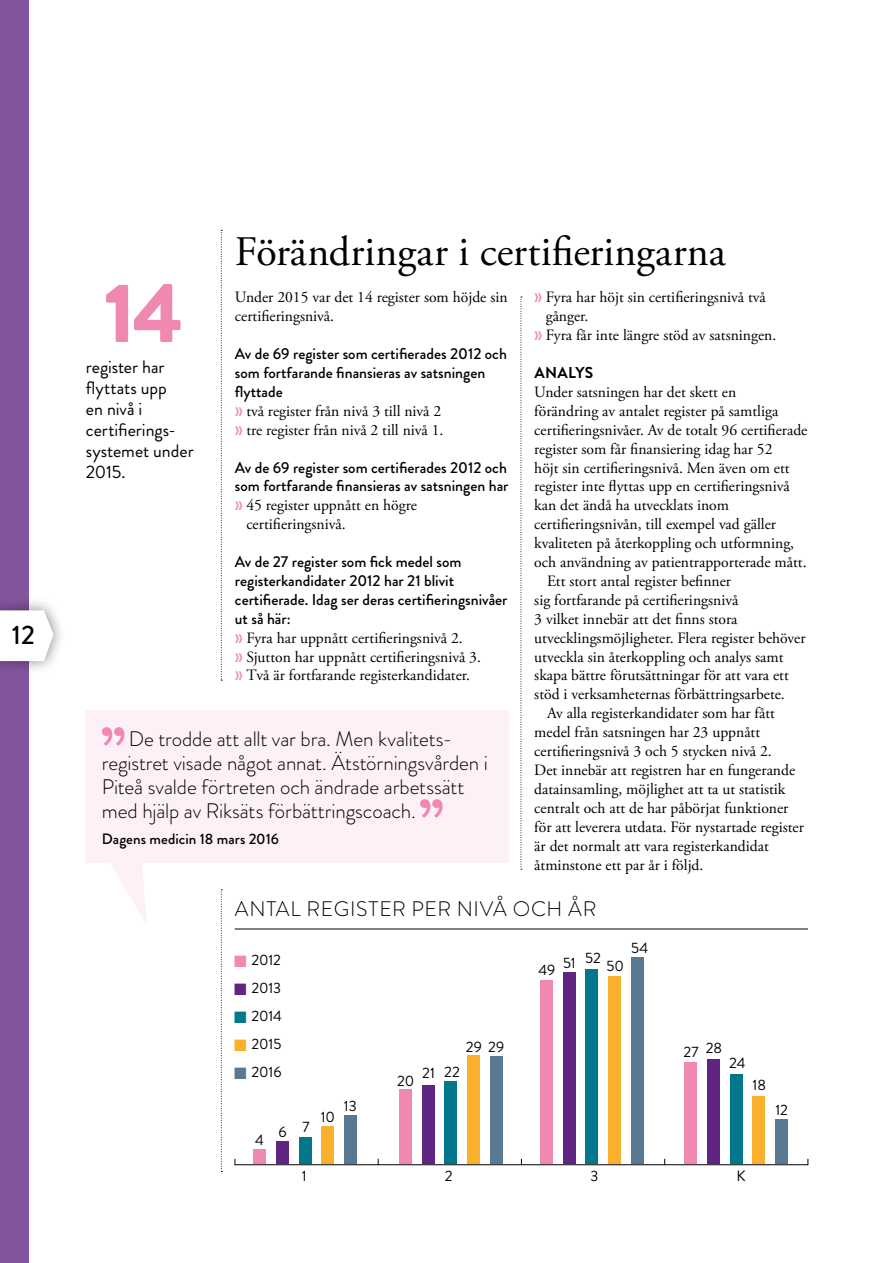
<style>
.page{position:relative;width:893px;height:1263px;background:#fff}
.page>*{position:absolute;margin:0;border:0;box-sizing:border-box;transform-origin:0 0}
.t1{font:900 84px "Brandon Grotesque";color:#f089b1}
.t2{font:42px "Adobe Garamond Pro";color:#000}
.t3{font:500 26.7px "Brandon Grotesque";color:#000}
.t4{font:300 21px/24px "Brandon Grotesque";letter-spacing:-.005em;color:#000}
.t5{font:300 21px "Brandon Grotesque";letter-spacing:.035em;color:#000}
.t6{font:18px/21px "Brandon Grotesque";color:#000}
.t7{font:15.75px/18.9px "Adobe Garamond Pro";color:#000}
.t8{font:500 15.75px/18.9px "Brandon Grotesque";color:#000}
.t9{font:700 15.75px "Brandon Grotesque";letter-spacing:.02em;color:#000}
.t10{font:15px "Brandon Grotesque";letter-spacing:-.005em;color:#000}
.t11{font:500 15px "Brandon Grotesque";letter-spacing:.005em;color:#000}
.s1{color:#f089b1}
.s2{color:#602481}
.s3{color:#00778a}
.s4{color:#f9b02c}
.s5{color:#587991}
</style>
<div class="page">
<div style="left:0;top:0;width:29px;height:1263px;background:#83539b"></div>
<div style="left:0;top:597px;width:67px;height:78px;background:#000;opacity:.5"></div>
<svg style="left:0;top:610px;width:53px;height:51px"></svg>
<svg style="left:221px;top:230px;width:1px;height:451px"></svg>
<svg style="left:521px;top:297px;width:1px;height:573px"></svg>
<div style="left:85px;top:710px;width:423px;height:152px;background:#fdf0f6"></div>
<svg style="left:102px;top:727px;width:22px;height:19px"></svg>
<svg style="left:420px;top:799px;width:23px;height:19px"></svg>
<svg style="left:104px;top:862px;width:43px;height:62px"></svg>
<hr style="left:235px;top:929px;width:573px;height:1px;background:#000">
<svg style="left:221px;top:889px;width:1px;height:283px"></svg>
<hr style="left:235px;top:1164px;width:573px;height:1px;background:#000">
<div style="left:254px;top:1149px;width:12px;height:15px;background:#f089b1"></div>
<div style="left:276px;top:1141px;width:13px;height:23px;background:#602481"></div>
<div style="left:299px;top:1138px;width:13px;height:26px;background:#00778a"></div>
<div style="left:322px;top:1126px;width:12px;height:38px;background:#f9b02c"></div>
<div style="left:344px;top:1115px;width:13px;height:49px;background:#587991"></div>
<div style="left:399px;top:1089px;width:13px;height:75px;background:#f089b1"></div>
<div style="left:422px;top:1085px;width:13px;height:79px;background:#602481"></div>
<div style="left:444px;top:1081px;width:13px;height:83px;background:#00778a"></div>
<div style="left:467px;top:1055px;width:13px;height:109px;background:#f9b02c"></div>
<div style="left:490px;top:1057px;width:13px;height:107px;background:#587991"></div>
<div style="left:540px;top:980px;width:13px;height:184px;background:#f089b1"></div>
<div style="left:563px;top:973px;width:13px;height:191px;background:#602481"></div>
<div style="left:586px;top:969px;width:12px;height:195px;background:#00778a"></div>
<div style="left:608px;top:976px;width:13px;height:188px;background:#f9b02c"></div>
<div style="left:631px;top:958px;width:13px;height:206px;background:#587991"></div>
<div style="left:685px;top:1063px;width:12px;height:101px;background:#f089b1"></div>
<div style="left:707px;top:1059px;width:13px;height:105px;background:#602481"></div>
<div style="left:730px;top:1074px;width:13px;height:90px;background:#00778a"></div>
<div style="left:753px;top:1096px;width:12px;height:68px;background:#f9b02c"></div>
<div style="left:775px;top:1119px;width:13px;height:45px;background:#587991"></div>
<h3 class="t3" style="left:12px;top:617px;width:24px">12</h3>
<h2 class="t2" style="left:235px;top:226px;width:492px">Förändringar i certifieringarna</h2>
<h1 class="t1" style="left:104px;top:254px;width:81px">14</h1>
<p class="t7" style="left:235px;top:289px;width:274px">Under 2015 var det 14 register som höjde sin certifieringsnivå.</p>
<p class="t8" style="left:235px;top:344px;width:274px">Av de 69 register som certifierades 2012 och som fortfarande finansieras av satsningen flyttade</p>
<p class="t7" style="left:246px;top:402px;width:199px">två register från nivå 3 till nivå 2 tre register från nivå 2 till nivå 1.</p>
<p class="t8" style="left:235px;top:458px;width:275px">Av de 69 register som certifierades 2012 och som fortfarande finansieras av satsningen har</p>
<p class="t7" style="left:246px;top:496px;width:172px">45 register uppnått en högre certifieringsnivå.</p>
<p class="t8" style="left:235px;top:552px;width:274px">Av de 27 register som fick medel som registerkandidater 2012 har 21 blivit certifierade. Idag ser deras certifieringsnivåer ut så här:</p>
<p class="t7" style="left:246px;top:629px;width:236px">Fyra har uppnått certifieringsnivå 2.<br>Sjutton har uppnått certifieringsnivå 3.<br>Två är fortfarande registerkandidater.</p>
<p class="t6" style="left:86px;top:356px;width:109px">register har flyttats upp<br>en nivå i certifierings&shy;systemet under<br>2015.</p>
<h3 class="t4" style="left:102px;top:726px;width:388px;text-indent:27px">De trodde att allt var bra. Men kvalitets&shy;registret visade något annat. Ätstörningsvården i Piteå svalde förtreten och ändrade arbetssätt med hjälp av Riksäts förbättringscoach.</h3>
<p class="t11" style="left:102px;top:828px;width:179px">Dagens medicin 18 mars 2016</p>
<p class="t7" style="left:546px;top:289px;width:232px">Fyra har höjt sin certifieringsnivå två gånger.<br>Fyra får inte längre stöd av satsningen.</p>
<p class="t9" style="left:534px;top:362px;width:60px">ANALYS</p>
<p class="t7" style="left:534px;top:383px;width:203px">Under satsningen har det skett en</p>
<p class="t7" style="left:534px;top:402px;width:245px">förändring av antalet register på samtliga</p>
<p class="t7" style="left:534px;top:421px;width:275px">certifieringsnivåer. Av de totalt 96 certifierade</p>
<p class="t7" style="left:534px;top:440px;width:240px">register som får finansiering idag har 52</p>
<p class="t7" style="left:534px;top:459px;width:257px">höjt sin certifieringsnivå. Men även om ett</p>
<p class="t7" style="left:534px;top:478px;width:257px">register inte flyttas upp en certifieringsnivå</p>
<p class="t7" style="left:534px;top:496px;width:196px">kan det ändå ha utvecklats inom</p>
<p class="t7" style="left:534px;top:515px;width:243px">certifieringsnivån, till exempel vad gäller</p>
<p class="t7" style="left:534px;top:534px;width:261px">kvaliteten på återkoppling och utformning,</p>
<p class="t7" style="left:534px;top:553px;width:274px">och användning av patientrapporterade mått.</p>
<p class="t7" style="left:547px;top:572px;width:186px">Ett stort antal register befinner</p>
<p class="t7" style="left:534px;top:591px;width:205px">sig fortfarande på certifieringsnivå</p>
<p class="t7" style="left:534px;top:610px;width:205px">3 vilket innebär att det finns stora</p>
<p class="t7" style="left:534px;top:629px;width:273px">utvecklingsmöjligheter. Flera register behöver</p>
<p class="t7" style="left:534px;top:648px;width:251px">utveckla sin återkoppling och analys samt</p>
<p class="t7" style="left:534px;top:667px;width:256px">skapa bättre förutsättningar för att vara ett</p>
<p class="t7" style="left:534px;top:685px;width:252px">stöd i verksamheternas förbättringsarbete.</p>
<p class="t7" style="left:547px;top:704px;width:229px">Av alla registerkandidater som har fått</p>
<p class="t7" style="left:534px;top:723px;width:227px">medel från satsningen har 23 uppnått</p>
<p class="t7" style="left:534px;top:742px;width:239px">certifieringsnivå 3 och 5 stycken nivå 2.</p>
<p class="t7" style="left:534px;top:761px;width:262px">Det innebär att registren har en fungerande</p>
<p class="t7" style="left:534px;top:780px;width:253px">datainsamling, möjlighet att ta ut statistik</p>
<p class="t7" style="left:534px;top:799px;width:256px">centralt och att de har påbörjat funktioner</p>
<p class="t7" style="left:534px;top:818px;width:271px">för att leverera utdata. För nystartade register</p>
<p class="t7" style="left:534px;top:837px;width:236px">är det normalt att vara registerkandidat</p>
<p class="t7" style="left:534px;top:856px;width:171px">åtminstone ett par år i följd.</p>
<h3 class="t5" style="left:235px;top:894px;width:363px">ANTAL REGISTER PER NIVÅ OCH ÅR</h3>
<p class="t10" style="left:234px;top:950px;width:48px"><span class="s1">■</span> 2012</p>
<p class="t10" style="left:234px;top:978px;width:48px"><span class="s2">■</span> 2013</p>
<p class="t10" style="left:234px;top:1006px;width:49px"><span class="s3">■</span> 2014</p>
<p class="t10" style="left:234px;top:1034px;width:49px"><span class="s4">■</span> 2015</p>
<p class="t10" style="left:234px;top:1062px;width:49px"><span class="s5">■</span> 2016</p>
<p class="t10" style="left:255px;top:1129px;width:10px">4</p>
<p class="t10" style="left:278px;top:1119px;width:33px">6 7</p>
<p class="t10" style="left:321px;top:1106px;width:16px">10</p>
<p class="t10" style="left:344px;top:1095px;width:14px">13</p>
<p class="t10" style="left:397px;top:1070px;width:19px">20</p>
<p class="t10" style="left:466px;top:1036px;width:40px">29 29</p>
<p class="t10" style="left:422px;top:1062px;width:39px">21 22</p>
<p class="t10" style="left:538px;top:959px;width:18px">49</p>
<p class="t10" style="left:563px;top:950px;width:39px">51 52</p>
<p class="t10" style="left:606px;top:955px;width:19px">50</p>
<p class="t10" style="left:631px;top:938px;width:19px">54</p>
<p class="t10" style="left:683px;top:1039px;width:40px">27 28</p>
<p class="t10" style="left:729px;top:1053px;width:18px">24</p>
<p class="t10" style="left:752px;top:1075px;width:15px">18</p>
<p class="t10" style="left:302px;top:1166px;width:6px">1</p>
<p class="t10" style="left:445px;top:1166px;width:9px">2</p>
<p class="t10" style="left:590px;top:1166px;width:9px">3</p>
<p class="t10" style="left:736px;top:1166px;width:11px">K</p>
<p class="t10" style="left:775px;top:1099px;width:14px">12</p>
</div>
